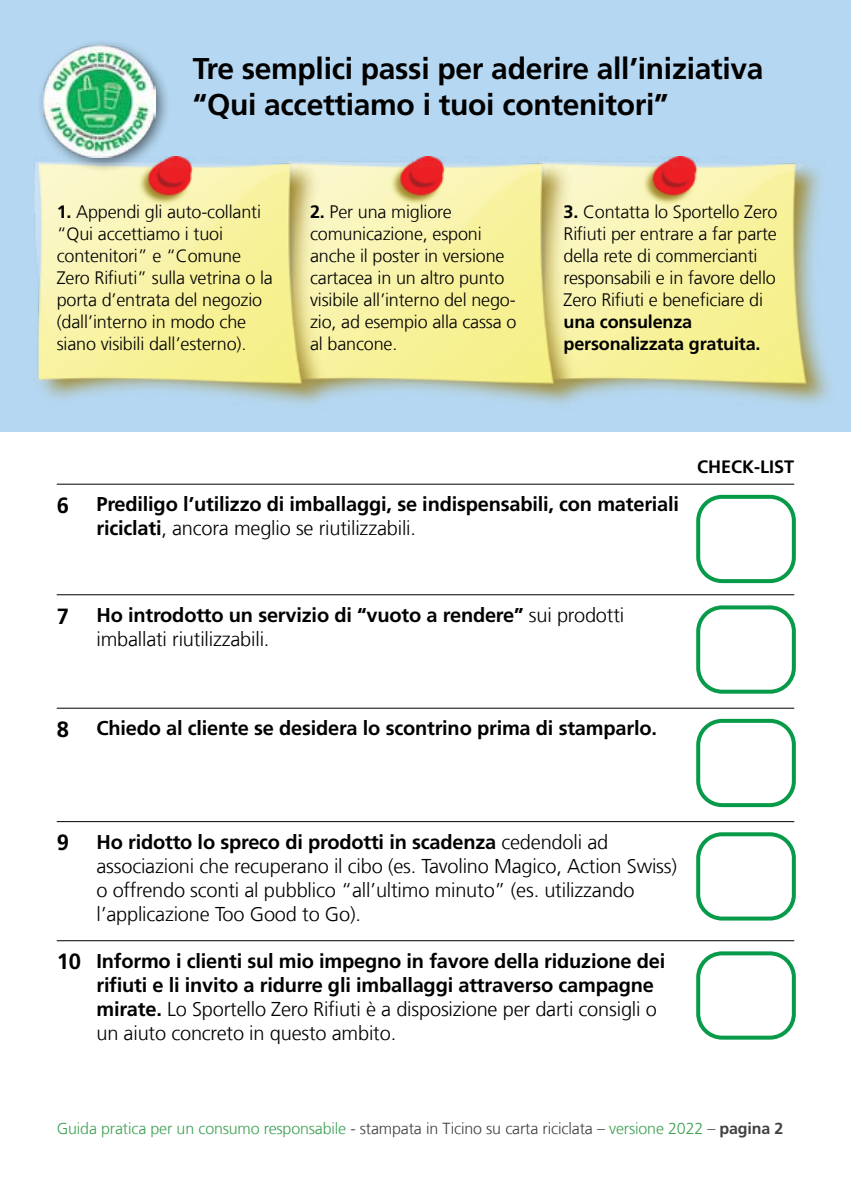
<style>
.page{position:relative;width:851px;height:1191px;background:#fff}
.page>*{position:absolute;margin:0;border:0;box-sizing:border-box;transform-origin:0 0}
.t1{font:700 30px/36px "Frutiger LT Com";letter-spacing:-.01em;color:#000}
.t2{font:700 22px "Frutiger LT Com";color:#000}
.t3{font:700 20px/24px "Frutiger LT Com";letter-spacing:-.01em;color:#000}
.t4{font:300 20px/24px "Frutiger LT Com";letter-spacing:-.01em;color:#000}
.t5{font:300 18px/22px "Frutiger LT Com";letter-spacing:-.01em;color:#000}
.t6{font:700 18px/22px "Frutiger LT Com";letter-spacing:-.01em;color:#000}
.t7{font:300 16px "Frutiger LT Com";letter-spacing:-.01em;color:#3ea154}
.s1{font-weight:700}
.s2{font-weight:300}
.s3{font-size:22px}
.s4{color:#414042}
.s5{font-weight:700;color:#414042}
</style>
<div class="page">
<div style="left:0;top:0;width:850px;height:431px;background:#b5d7f1"></div>
<hr style="left:57px;top:484px;width:737px;height:1px;background:#000">
<div style="left:696px;top:495px;width:99px;height:88px;border:4px solid #079b49;border-radius:24px"></div>
<hr style="left:57px;top:594px;width:737px;height:1px;background:#000">
<div style="left:696px;top:605px;width:99px;height:88px;border:4px solid #079b49;border-radius:24px"></div>
<hr style="left:57px;top:708px;width:737px;height:1px;background:#000">
<div style="left:696px;top:719px;width:99px;height:88px;border:4px solid #079b49;border-radius:24px"></div>
<hr style="left:57px;top:821px;width:737px;height:1px;background:#000">
<div style="left:696px;top:832px;width:99px;height:88px;border:4px solid #079b49;border-radius:24px"></div>
<hr style="left:57px;top:940px;width:737px;height:1px;background:#000">
<div style="left:696px;top:951px;width:99px;height:88px;border:4px solid #079b49;border-radius:24px"></div>
<img style="left:582px;top:156px;width:248px;height:247px">
<img style="left:330px;top:156px;width:252px;height:248px">
<img style="left:33px;top:156px;width:297px;height:248px">
<div style="left:36px;top:38px;width:135px;height:136px;background:#000;opacity:.5"></div>
<img style="left:43px;top:45px;width:113px;height:113px">
<h1 class="t1" style="left:193px;top:51px;width:572px">Tre semplici passi per aderire all’iniziativa “Qui accettiamo i tuoi contenitori”</h1>
<p class="t5" style="left:57px;top:201px;width:217px"><span class="s1">1.</span> Appendi gli auto-collanti “Qui accettiamo i tuoi contenitori” e “Comune<br>Zero Rifiuti” sulla vetrina o la porta d’entrata del negozio (dall’interno in modo che siano visibili dall’esterno).</p>
<p class="t5" style="left:310px;top:201px;width:208px"><span class="s1">2.</span> Per una migliore comunicazione, esponi anche il poster in versione cartacea in un altro punto visibile all’interno del nego&shy;zio, ad esempio alla cassa o al bancone.</p>
<p class="t5" style="left:563px;top:201px;width:215px"><span class="s1">3.</span> Contatta lo Sportello Zero<br>Rifiuti per entrare a far parte della rete di commercianti responsabili e in favore dello<br>Zero Rifiuti e beneficiare di</p>
<p class="t6" style="left:563px;top:311px;width:198px">una consulenza personalizzata gratuita.</p>
<p class="t2" style="left:57px;top:492px;width:14px">6</p>
<p class="t2" style="left:57px;top:603px;width:14px">7</p>
<p class="t3" style="left:96px;top:492px;width:584px">Prediligo l’utilizzo di imballaggi, se indispensabili, con materiali riciclati<span class="s2">, ancora meglio se riutilizzabili.</span></p>
<p class="t6" style="left:697px;top:456px;width:99px">CHECK-LIST</p>
<p class="t3" style="left:96px;top:603px;width:529px">Ho introdotto un servizio di “vuoto a rendere” <span class="s2">sui prodotti imballati riutilizzabili.</span></p>
<p class="t3" style="left:57px;top:716px;width:601px"><span class="s3">8</span> Chiedo al cliente se desidera lo scontrino prima di stamparlo.</p>
<p class="t2" style="left:57px;top:830px;width:14px">9</p>
<p class="t2" style="left:57px;top:949px;width:26px">10</p>
<p class="t4" style="left:96px;top:830px;width:582px"><span class="s1">Ho ridotto lo spreco di prodotti in scadenza</span> cedendoli ad associazioni che recuperano il cibo (es. Tavolino Magico, Action Swiss) o offrendo sconti al pubblico “all’ultimo minuto” (es. utilizzando l’applicazione Too Good to Go).</p>
<p class="t3" style="left:96px;top:949px;width:570px">Informo i clienti sul mio impegno in favore della riduzione dei rifiuti e li invito a ridurre gli imballaggi attraverso campagne mirate. <span class="s2">Lo Sportello Zero Rifiuti è a disposizione per darti consigli o un aiuto concreto in questo ambito.</span></p>
<p class="t7" style="left:57px;top:1119px;width:728px">Guida pratica per un consumo responsabile <span class="s4">- stampata in Ticino su carta riciclata –</span> versione 2022 <span class="s4">–</span> <span class="s5">pagina 2</span></p>
</div>
